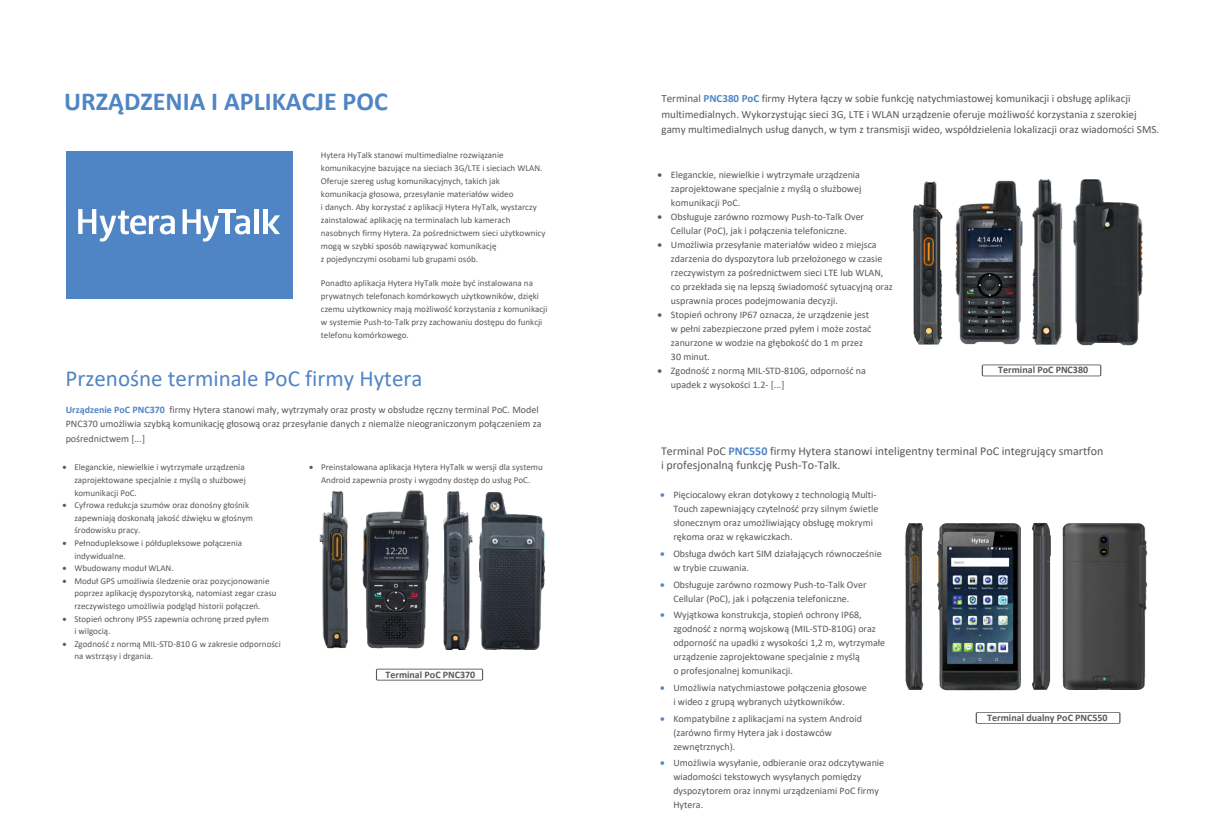
<style>
.page{position:relative;width:1209px;height:826px;background:#fff}
.page>*{position:absolute;margin:0;border:0;box-sizing:border-box;transform-origin:0 0}
.t1{font:700 26px "Calibri";color:#5085c5}
.t2{font:23px "Calibri";color:#5085c5}
.t3{font:12px/14.4px "Calibri";color:#595857}
.t4{font:11px/15.9px "Calibri";color:#595857}
.t5{font:10px/14px "Calibri";color:#595857}
.t6{font:700 10px "Calibri";color:#595857}
.t7{font:9px/13px "Calibri";color:#595857}
.s1{font-weight:700;color:#5085c5}
.s2{color:#5085c5}
</style>
<div class="page">
<img style="left:913px;top:180px;width:104px;height:165px">
<img style="left:904px;top:523px;width:116px;height:168px">
<img style="left:319px;top:490px;width:110px;height:159px">
<div style="left:66px;top:151px;width:226px;height:148px;background:#5085c5"></div>
<img style="left:1032px;top:523px;width:116px;height:167px">
<img style="left:1017px;top:179px;width:46px;height:166px">
<img style="left:1073px;top:179px;width:70px;height:167px">
<img style="left:443px;top:492px;width:29px;height:157px">
<img style="left:480px;top:492px;width:64px;height:157px">
<div style="left:376px;top:669px;width:107px;height:11px;border:1px solid #595857"></div>
<svg style="left:981px;top:364px;width:120px;height:12px"></svg>
<svg style="left:975px;top:712px;width:145px;height:12px"></svg>
<svg style="left:78px;top:209px;width:97px;height:33px"></svg>
<svg style="left:183px;top:209px;width:36px;height:33px"></svg>
<svg style="left:235px;top:215px;width:15px;height:19px"></svg>
<svg style="left:268px;top:215px;width:12px;height:19px"></svg>
<hr style="left:218px;top:209px;width:18px;height:4px;background:#fff">
<hr style="left:225px;top:212px;width:4px;height:22px;background:#fff">
<div style="left:254px;top:209px;width:5px;height:25px;background:#fff"></div>
<hr style="left:263px;top:209px;width:4px;height:25px;background:#fff">
<h1 class="t1" style="left:64px;top:83px;width:325px">URZĄDZENIA I APLIKACJE POC</h1>
<p class="t7" style="left:321px;top:149px;width:226px">Hytera HyTalk stanowi multimedialne rozwiązanie komunikacyjne bazujące na sieciach 3G/LTE i sieciach WLAN.<br>Oferuje szereg usług komunikacyjnych, takich jak komunikacja głosowa, przesyłanie materiałów wideo<br>i danych. Aby korzystać z aplikacji Hytera HyTalk, wystarczy zainstalować aplikację na terminalach lub kamerach nasobnych firmy Hytera. Za pośrednictwem sieci użytkownicy mogą w szybki sposób nawiązywać komunikację<br>z pojedynczymi osobami lub grupami osób.</p>
<p class="t7" style="left:321px;top:276px;width:228px">Ponadto aplikacja Hytera HyTalk może być instalowana na prywatnych telefonach komórkowych użytkowników, dzięki czemu użytkownicy mają możliwość korzystania z komunikacji w systemie Push-to-Talk przy zachowaniu dostępu do funkcji telefonu komórkowego.</p>
<h2 class="t2" style="left:65px;top:363px;width:358px">Przenośne terminale PoC firmy Hytera</h2>
<p class="t5" style="left:66px;top:402px;width:477px;line-height:14.4px"><span class="s1">Urządzenie PoC PNC370</span> firmy Hytera stanowi mały, wytrzymały oraz prosty w obsłudze ręczny terminal PoC. Model<br>PNC370 umożliwia szybką komunikację głosową oraz przesyłanie danych z niemalże nieograniczonym połączeniem za pośrednictwem [...]</p>
<p class="t7" style="left:74px;top:461px;width:173px;line-height:12.6px;text-indent:-12px">• Eleganckie, niewielkie i wytrzymałe urządzenia zaprojektowane specjalnie z myślą o służbowej komunikacji PoC.</p>
<p class="t7" style="left:74px;top:499px;width:180px;line-height:12.6px;text-indent:-12px">• Cyfrowa redukcja szumów oraz donośny głośnik zapewniają doskonałą jakość dźwięku w głośnym środowisku pracy.</p>
<p class="t7" style="left:74px;top:536px;width:169px;line-height:12.6px;text-indent:-12px">• Pełnodupleksowe i półdupleksowe połączenia indywidualne.</p>
<p class="t7" style="left:62px;top:561px;width:113px">• Wbudowany moduł WLAN.</p>
<p class="t7" style="left:74px;top:574px;width:204px;line-height:12.6px;text-indent:-12px">• Moduł GPS umożliwia śledzenie oraz pozycjonowanie poprzez aplikację dyspozytorską, natomiast zegar czasu rzeczywistego umożliwia podgląd historii połączeń.</p>
<p class="t7" style="left:74px;top:612px;width:196px;line-height:12.6px;text-indent:-12px">• Stopień ochrony IP55 zapewnia ochronę przed pyłem i wilgocią.</p>
<p class="t7" style="left:74px;top:637px;width:208px;line-height:12.6px;text-indent:-12px">• Zgodność z normą MIL-STD-810 G w zakresie odporności na wstrząsy i drgania.</p>
<p class="t7" style="left:309px;top:461px;width:235px;line-height:12.6px;text-align:center">• Preinstalowana aplikacja Hytera HyTalk w wersji dla systemu<br>Android zapewnia prosty i wygodny dostęp do usług PoC.</p>
<p class="t6" style="left:385px;top:667px;width:91px">Terminal PoC PNC370</p>
<p class="t4" style="left:661px;top:90px;width:499px">Terminal <span class="s1">PNC380 PoC</span> firmy Hytera łączy w sobie funkcję natychmiastowej komunikacji i obsługę aplikacji multimedialnych. Wykorzystując sieci 3G, LTE i WLAN urządzenie oferuje możliwość korzystania z szerokiej gamy multimedialnych usług danych, w tym z transmisji wideo, współdzielenia lokalizacji oraz wiadomości SMS.</p>
<p class="t5" style="left:671px;top:167px;width:192px;text-indent:-13px">• Eleganckie, niewielkie i wytrzymałe urządzenia zaprojektowane specjalnie z myślą o służbowej komunikacji PoC.</p>
<p class="t5" style="left:657px;top:209px;width:208px;text-align:center">• Obsługuje zarówno rozmowy Push-to-Talk Over<br>Cellular (PoC), jak i połączenia telefoniczne.</p>
<p class="t5" style="left:671px;top:237px;width:223px;text-indent:-13px">• Umożliwia przesyłanie materiałów wideo z miejsca zdarzenia do dyspozytora lub przełożonego w czasie rzeczywistym za pośrednictwem sieci LTE lub WLAN, co przekłada się na lepszą świadomość sytuacyjną oraz usprawnia proces podejmowania decyzji.</p>
<p class="t5" style="left:671px;top:307px;width:202px;text-indent:-13px">• Stopień ochrony IP67 oznacza, że urządzenie jest w pełni zabezpieczone przed pyłem i może zostać zanurzone w wodzie na głębokość do 1 m przez 30 minut.</p>
<p class="t5" style="left:671px;top:363px;width:196px;text-indent:-13px">• Zgodność z normą MIL-STD-810G, odporność na upadek z wysokości 1.2- [...]</p>
<p class="t6" style="left:998px;top:363px;width:91px">Terminal PoC PNC380</p>
<p class="t3" style="left:661px;top:443px;width:444px">Terminal PoC <span class="s1">PNC550</span> firmy Hytera stanowi inteligentny terminal PoC integrujący smartfon i profesjonalną funkcję Push-To-Talk.</p>
<p class="t5" style="left:673px;top:488px;width:206px;text-indent:-13px"><span class="s2">•</span> Pięciocalowy ekran dotykowy z technologią Multi-Touch zapewniający czytelność przy silnym świetle słonecznym oraz umożliwiający obsługę mokrymi rękoma oraz w rękawiczkach.</p>
<p class="t5" style="left:673px;top:546px;width:210px;text-indent:-13px"><span class="s2">•</span> Obsługa dwóch kart SIM działających równocześnie w trybie czuwania.</p>
<p class="t5" style="left:660px;top:577px;width:208px;text-align:center"><span class="s2">•</span> Obsługuje zarówno rozmowy Push-to-Talk Over<br>Cellular (PoC), jak i połączenia telefoniczne.</p>
<p class="t5" style="left:673px;top:608px;width:213px;text-indent:-13px"><span class="s2">•</span> Wyjątkowa konstrukcja, stopień ochrony IP68, zgodność z normą wojskową (MIL-STD-810G) oraz odporność na upadki z wysokości 1,2 m, wytrzymałe urządzenie zaprojektowane specjalnie z myślą<br>o profesjonalnej komunikacji.</p>
<p class="t5" style="left:673px;top:680px;width:195px;text-indent:-13px"><span class="s2">•</span> Umożliwia natychmiastowe połączenia głosowe i wideo z grupą wybranych użytkowników.</p>
<p class="t5" style="left:673px;top:711px;width:190px;text-indent:-13px"><span class="s2">•</span> Kompatybilne z aplikacjami na system Android (zarówno firmy Hytera jak i dostawców zewnętrznych).</p>
<p class="t5" style="left:673px;top:756px;width:212px;text-indent:-13px"><span class="s2">•</span> Umożliwia wysyłanie, odbieranie oraz odczytywanie wiadomości tekstowych wysyłanych pomiędzy dyspozytorem oraz innymi urządzeniami PoC firmy Hytera.</p>
<p class="t6" style="left:987px;top:710px;width:122px">Terminal dualny PoC PNC550</p>
</div>
